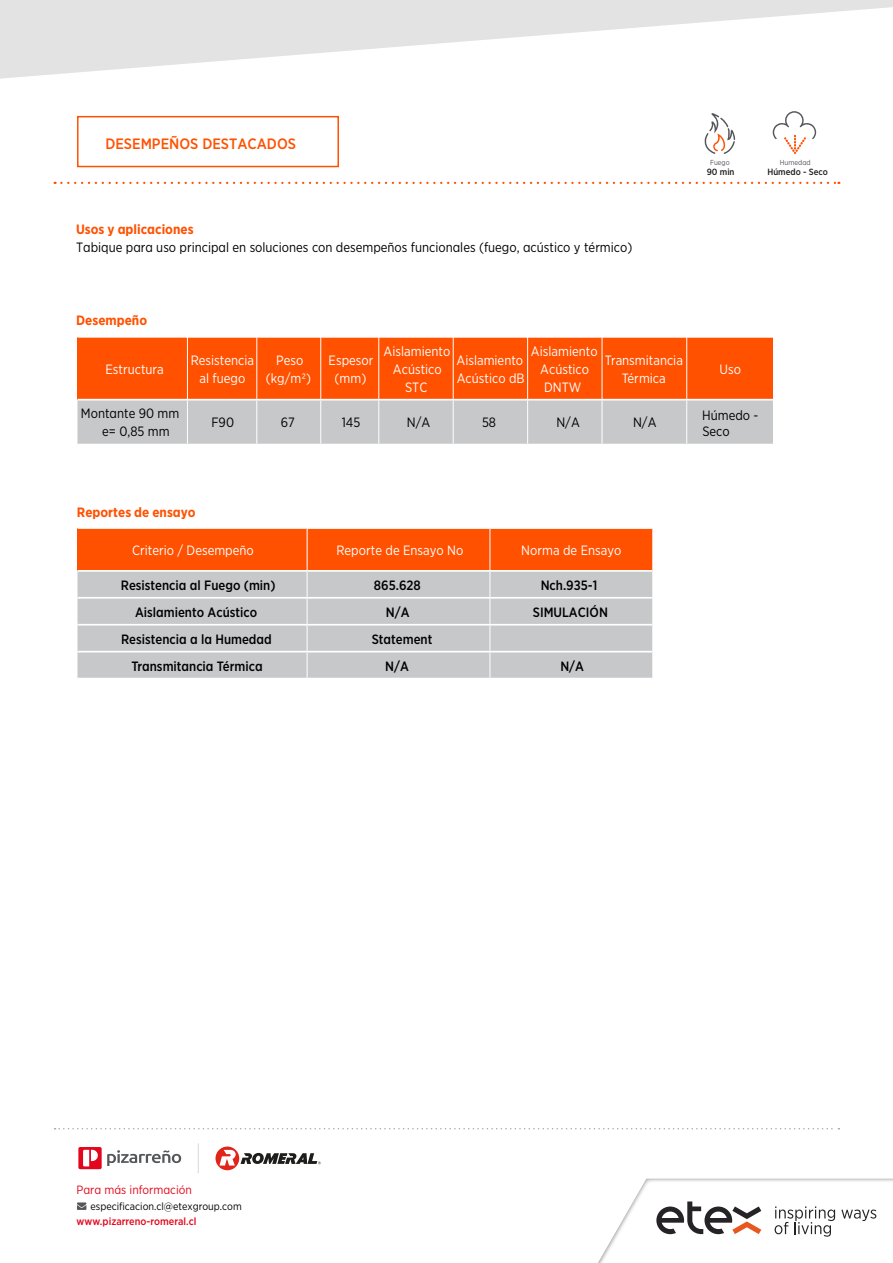
<style>
.page{position:relative;width:893px;height:1263px;background:#fff}
.page>*{position:absolute;margin:0;border:0;box-sizing:border-box;transform-origin:0 0}
.t1{font:500 15px "Gotham Narrow";color:#ff5100}
.t2{font:13.5px/18px "Gotham Narrow";color:#fff;text-align:center}
.t3{font:13.5px/18px "Gotham Narrow";color:#000}
.t4{font:500 13.5px "Gotham Narrow";color:#000}
.t5{font:700 13.5px "Gotham Narrow";color:#ff5100}
.t6{font:12px "Gotham Narrow";color:#e2071c}
.t7{font:10.5px "Gotham Narrow";color:#000}
.t8{font:500 10.5px "Gotham Narrow";color:#e2071c}
.t9{font:500 9px "Gotham Narrow";color:#1d1d1b}
.t10{font:7.2px "Gotham Narrow";color:#54565a}
</style>
<div class="page">
<svg style="left:0;top:0;width:893px;height:144px"></svg>
<svg style="left:55px;top:182px;width:784px;height:2px"></svg>
<svg style="left:55px;top:1128px;width:784px;height:1px"></svg>
<div style="left:77px;top:116px;width:262px;height:51px;border:2px solid #ff5100"></div>
<svg style="left:77px;top:338px;width:696px;height:106px;background:#e88456"></svg>
<hr style="left:187px;top:337px;width:1px;height:62px;background:#fff">
<hr style="left:256px;top:337px;width:1px;height:62px;background:#fff">
<hr style="left:320px;top:337px;width:1px;height:62px;background:#fff">
<hr style="left:378px;top:337px;width:1px;height:62px;background:#fff">
<hr style="left:453px;top:337px;width:1px;height:62px;background:#fff">
<hr style="left:527px;top:337px;width:1px;height:62px;background:#fff">
<hr style="left:602px;top:337px;width:1px;height:62px;background:#fff">
<hr style="left:686px;top:337px;width:1px;height:62px;background:#fff">
<hr style="left:187px;top:400px;width:1px;height:44px;background:#fff">
<hr style="left:256px;top:400px;width:1px;height:44px;background:#fff">
<hr style="left:320px;top:400px;width:1px;height:44px;background:#fff">
<hr style="left:378px;top:400px;width:1px;height:44px;background:#fff">
<hr style="left:453px;top:400px;width:1px;height:44px;background:#fff">
<hr style="left:527px;top:400px;width:1px;height:44px;background:#fff">
<hr style="left:602px;top:400px;width:1px;height:44px;background:#fff">
<hr style="left:686px;top:400px;width:1px;height:44px;background:#fff">
<hr style="left:77px;top:399px;width:110px;height:1px;background:#fff">
<hr style="left:187px;top:399px;width:70px;height:1px;background:#fff">
<hr style="left:257px;top:399px;width:64px;height:1px;background:#fff">
<hr style="left:321px;top:399px;width:58px;height:1px;background:#fff">
<hr style="left:379px;top:399px;width:74px;height:1px;background:#fff">
<hr style="left:453px;top:399px;width:75px;height:1px;background:#fff">
<hr style="left:528px;top:399px;width:74px;height:1px;background:#fff">
<hr style="left:602px;top:399px;width:85px;height:1px;background:#fff">
<hr style="left:687px;top:399px;width:86px;height:1px;background:#fff">
<svg style="left:77px;top:528px;width:576px;height:150px;background:#d8a791"></svg>
<hr style="left:308px;top:528px;width:181px;height:1px;background:#fff">
<hr style="left:490px;top:528px;width:162px;height:1px;background:#fff">
<hr style="left:77px;top:570px;width:230px;height:2px;background:#fff">
<hr style="left:307px;top:570px;width:183px;height:2px;background:#fff">
<hr style="left:490px;top:570px;width:162px;height:2px;background:#fff">
<hr style="left:77px;top:597px;width:230px;height:2px;background:#fff">
<hr style="left:307px;top:597px;width:183px;height:2px;background:#fff">
<hr style="left:490px;top:597px;width:162px;height:2px;background:#fff">
<hr style="left:77px;top:624px;width:230px;height:1px;background:#fff">
<hr style="left:307px;top:624px;width:183px;height:1px;background:#fff">
<hr style="left:490px;top:624px;width:162px;height:1px;background:#fff">
<hr style="left:77px;top:651px;width:230px;height:1px;background:#fff">
<hr style="left:307px;top:651px;width:183px;height:1px;background:#fff">
<hr style="left:490px;top:651px;width:162px;height:1px;background:#fff">
<svg style="left:598px;top:1179px;width:295px;height:84px"></svg>
<svg style="left:77px;top:1202px;width:9px;height:8px"></svg>
<div style="left:78px;top:1147px;width:24px;height:22px;background:#e2071c;border-radius:2px"></div>
<svg style="left:83px;top:1150px;width:15px;height:16px"></svg>
<svg style="left:107px;top:1150px;width:74px;height:16px"></svg>
<svg style="left:215px;top:1146px;width:24px;height:24px"></svg>
<svg style="left:219px;top:1150px;width:102px;height:15px"></svg>
<hr style="left:198px;top:1143px;width:1px;height:30px;background:#d9d9d9">
<svg style="left:705px;top:113px;width:30px;height:41px"></svg>
<svg style="left:773px;top:111px;width:43px;height:43px"></svg>
<p class="t1" style="left:105px;top:135px;width:192px">DESEMPEÑOS DESTACADOS</p>
<p class="t5" style="left:76px;top:221px;width:119px">Usos y aplicaciones</p>
<p class="t3" style="left:76px;top:238px;width:558px">Tabique para uso principal en soluciones con desempeños funcionales (fuego, acústico y térmico)</p>
<p class="t10" style="left:710px;top:158px;width:21px">Fuego</p>
<p class="t9" style="left:707px;top:166px;width:29px">90 min</p>
<p class="t10" style="left:780px;top:158px;width:32px">Humedad</p>
<p class="t9" style="left:767px;top:166px;width:62px">Húmedo - Seco</p>
<p class="t5" style="left:76px;top:311px;width:72px">Desempeño</p>
<p class="t2" style="left:106px;top:360px;width:60px">Estructura</p>
<p class="t2" style="left:191px;top:351px;width:65px">Resistencia al fuego</p>
<p class="t2" style="left:266px;top:351px;width:47px">Peso (kg/m2)</p>
<p class="t2" style="left:329px;top:351px;width:46px">Espesor (mm)</p>
<p class="t2" style="left:384px;top:342px;width:68px">Aislamiento<br>Acústico<br>STC</p>
<p class="t2" style="left:457px;top:351px;width:70px;text-align:left">Aislamiento<br>Acústico dB</p>
<p class="t2" style="left:531px;top:341px;width:68px">Aislamiento<br>Acústico<br>DNTW</p>
<p class="t2" style="left:605px;top:350px;width:79px">Transmitancia<br>Térmica</p>
<p class="t2" style="left:720px;top:359px;width:23px">Uso</p>
<p class="t3" style="left:102px;top:404px;width:79px;text-indent:-21px">Montante 90 mm e= 0,85 mm</p>
<p class="t3" style="left:211px;top:413px;width:24px">F90</p>
<p class="t3" style="left:281px;top:413px;width:16px">67</p>
<p class="t3" style="left:342px;top:413px;width:20px">145</p>
<p class="t3" style="left:407px;top:413px;width:25px">N/A</p>
<p class="t3" style="left:482px;top:413px;width:16px">58</p>
<p class="t3" style="left:556px;top:413px;width:25px">N/A</p>
<p class="t3" style="left:633px;top:413px;width:25px">N/A</p>
<p class="t3" style="left:702px;top:407px;width:58px;line-height:16.5px">Húmedo -<br>Seco</p>
<p class="t5" style="left:77px;top:503px;width:120px">Reportes de ensayo</p>
<p class="t2" style="left:132px;top:541px;width:123px">Criterio / Desempeño</p>
<p class="t2" style="left:336px;top:541px;width:128px">Reporte de Ensayo No</p>
<p class="t2" style="left:521px;top:541px;width:102px">Norma de Ensayo</p>
<p class="t4" style="left:121px;top:576px;width:156px">Resistencia al Fuego (min)</p>
<p class="t4" style="left:374px;top:576px;width:49px">865.628</p>
<p class="t4" style="left:541px;top:576px;width:58px">Nch.935-1</p>
<p class="t4" style="left:135px;top:603px;width:124px">Aislamiento Acústico</p>
<p class="t4" style="left:386px;top:603px;width:25px">N/A</p>
<p class="t4" style="left:533px;top:603px;width:77px">SIMULACIÓN</p>
<p class="t4" style="left:121px;top:630px;width:152px">Resistencia a la Humedad</p>
<p class="t4" style="left:372px;top:630px;width:62px">Statement</p>
<p class="t4" style="left:131px;top:657px;width:133px">Transmitancia Térmica</p>
<p class="t4" style="left:385px;top:657px;width:25px">N/A</p>
<p class="t4" style="left:560px;top:657px;width:25px">N/A</p>
<p class="t6" style="left:77px;top:1182px;width:117px">Para más información</p>
<p class="t7" style="left:90px;top:1200px;width:153px">especificacion.cl@etexgroup.com</p>
<p class="t8" style="left:77px;top:1215px;width:122px">www.pizarreno-romeral.cl</p>
</div>
